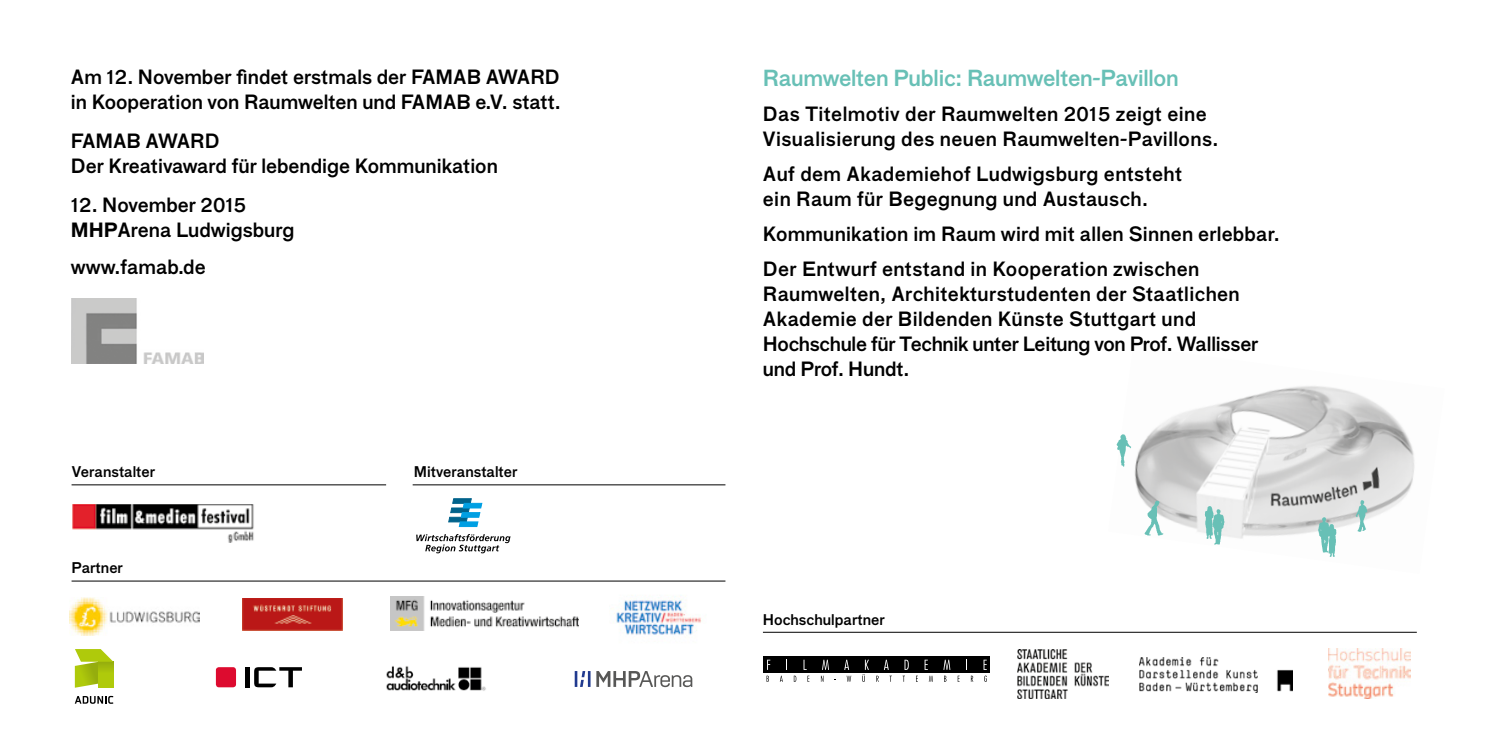
<style>
.page{position:relative;width:1489px;height:745px;background:#fff}
.page>*{position:absolute;margin:0;border:0;box-sizing:border-box;transform-origin:0 0}
.t1{font:22.5px "F Grotesk Demi";letter-spacing:-.01em;color:#68c0b6}
.t2{font:20px/25px "F Grotesk Demi";letter-spacing:.01em;color:#000}
.t3{font:15px "F Grotesk Demi";color:#000}
.s1{font-family:"F Grotesk";font-weight:700}
</style>
<div class="page">
<img style="left:1139px;top:657px;width:153px;height:34px">
<img style="left:1017px;top:649px;width:91px;height:48px">
<div style="left:763px;top:656px;width:226px;height:16px;background:#000"></div>
<svg style="left:766px;top:675px;width:3px;height:6px"></svg>
<svg style="left:793px;top:675px;width:3px;height:6px"></svg>
<svg style="left:807px;top:675px;width:2px;height:6px"></svg>
<svg style="left:820px;top:675px;width:3px;height:6px"></svg>
<svg style="left:846px;top:675px;width:5px;height:6px"></svg>
<svg style="left:902px;top:675px;width:3px;height:6px"></svg>
<svg style="left:929px;top:675px;width:3px;height:6px"></svg>
<svg style="left:944px;top:675px;width:2px;height:6px"></svg>
<svg style="left:957px;top:675px;width:2px;height:6px"></svg>
<svg style="left:970px;top:675px;width:3px;height:6px"></svg>
<svg style="left:767px;top:659px;width:3px;height:10px"></svg>
<svg style="left:822px;top:659px;width:7px;height:10px"></svg>
<svg style="left:803px;top:659px;width:2px;height:10px"></svg>
<svg style="left:844px;top:659px;width:5px;height:10px"></svg>
<svg style="left:862px;top:659px;width:7px;height:22px"></svg>
<svg style="left:884px;top:659px;width:4px;height:10px"></svg>
<svg style="left:904px;top:659px;width:4px;height:10px"></svg>
<svg style="left:924px;top:659px;width:3px;height:10px"></svg>
<svg style="left:943px;top:659px;width:7px;height:10px"></svg>
<svg style="left:983px;top:659px;width:3px;height:10px"></svg>
<img style="left:1328px;top:648px;width:82px;height:50px">
<img style="left:73px;top:504px;width:181px;height:39px">
<img style="left:70px;top:597px;width:130px;height:38px">
<svg style="left:448px;top:498px;width:34px;height:28px"></svg>
<svg style="left:416px;top:534px;width:94px;height:19px"></svg>
<hr style="left:72px;top:580px;width:653px;height:1px;background:#000">
<hr style="left:763px;top:631px;width:653px;height:1px;background:#000">
<hr style="left:72px;top:484px;width:314px;height:1px;background:#000">
<hr style="left:412px;top:484px;width:313px;height:1px;background:#000">
<img style="left:72px;top:298px;width:131px;height:65px">
<svg style="left:75px;top:649px;width:38px;height:38px"></svg>
<svg style="left:75px;top:695px;width:38px;height:8px"></svg>
<svg style="left:254px;top:667px;width:48px;height:19px"></svg>
<hr style="left:245px;top:666px;width:4px;height:20px;background:#000">
<div style="left:216px;top:666px;width:20px;height:20px;background:#dd0b2f;border-radius:3px"></div>
<img style="left:386px;top:666px;width:100px;height:25px">
<img style="left:614px;top:595px;width:88px;height:40px">
<img style="left:242px;top:598px;width:101px;height:31px">
<svg style="left:574px;top:671px;width:16px;height:15px"></svg>
<svg style="left:596px;top:671px;width:96px;height:15px"></svg>
<img style="left:1134px;top:386px;width:281px;height:159px">
<img style="left:1197px;top:500px;width:19px;height:40px">
<img style="left:1208px;top:504px;width:19px;height:40px">
<img style="left:1140px;top:496px;width:26px;height:40px">
<img style="left:1116px;top:428px;width:19px;height:40px">
<img style="left:1328px;top:519px;width:10px;height:38px">
<img style="left:1315px;top:513px;width:19px;height:40px">
<img style="left:1354px;top:493px;width:15px;height:40px">
<img style="left:391px;top:596px;width:187px;height:34px">
<p class="t2" style="left:71px;top:64px;width:491px">Am 12. November findet erstmals der FAMAB AWARD in Kooperation von Raumwelten und FAMAB e.V. statt.</p>
<p class="t2" style="left:71px;top:128px;width:428px">FAMAB AWARD<br>Der Kreativaward für lebendige Kommunikation</p>
<p class="t2" style="left:71px;top:192px;width:225px">12. November 2015<br><span class="s1">MHP</span>Arena Ludwigsburg</p>
<p class="t2" style="left:71px;top:254px;width:136px">www.famab.de</p>
<p class="t3" style="left:72px;top:462px;width:85px">Veranstalter</p>
<p class="t3" style="left:414px;top:462px;width:105px">Mitveranstalter</p>
<p class="t3" style="left:72px;top:558px;width:53px">Partner</p>
<p class="t1" style="left:763px;top:64px;width:417px">Raumwelten Public: Raumwelten-Pavillon</p>
<p class="t2" style="left:763px;top:101px;width:457px">Das Titelmotiv der Raumwelten 2015 zeigt eine<br>Visualisierung des neuen Raumwelten-Pavillons.</p>
<p class="t2" style="left:763px;top:161px;width:421px">Auf dem Akademiehof Ludwigsburg entsteht ein Raum für Begegnung und Austausch.</p>
<p class="t2" style="left:763px;top:216px;width:518px;line-height:35px">Kommunikation im Raum wird mit allen Sinnen erlebbar.<br>Der Entwurf entstand in Kooperation zwischen</p>
<p class="t2" style="left:763px;top:281px;width:497px">Raumwelten, Architekturstudenten der Staatlichen Akademie der Bildenden Künste Stuttgart und Hochschule für Technik unter Leitung von Prof. Wallisser und Prof. Hundt.</p>
<p class="t3" style="left:763px;top:609px;width:123px">Hochschulpartner</p>
</div>
